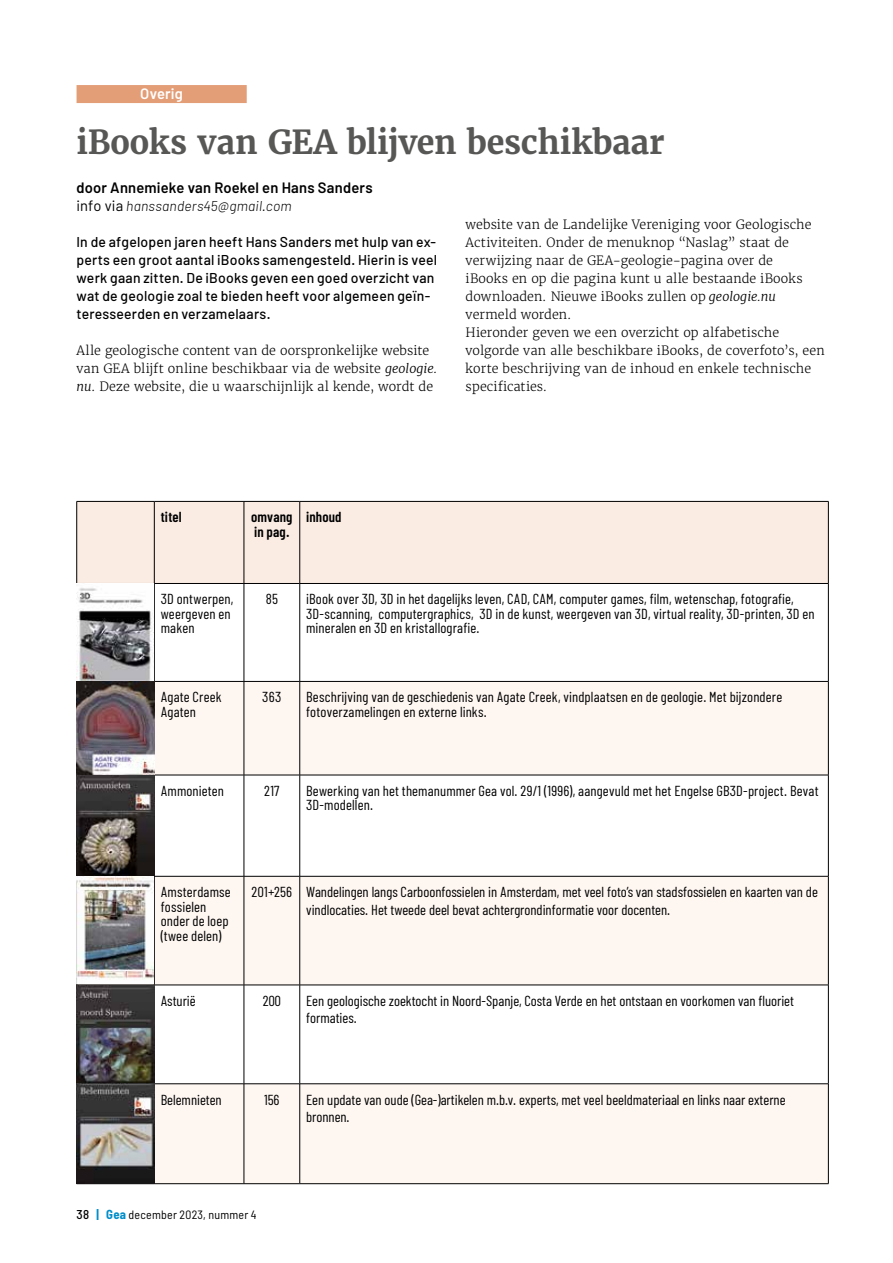
<style>
.page{position:relative;width:893px;height:1263px;background:#fff}
.page>*{position:absolute;margin:0;border:0;box-sizing:border-box;transform-origin:0 0}
.t1{font:700 33px "Merriweather";letter-spacing:-.005em;color:#575756}
.t2{font:600 15px "Barlow";letter-spacing:.01em;color:#000}
.t3{font:600 15px "Barlow";letter-spacing:.01em;color:#fff}
.t4{font:14.4px/14.4px "Barlow Condensed";letter-spacing:.005em;color:#000}
.t5{font:600 14.4px/14.4px "Barlow Condensed";letter-spacing:.01em;color:#000}
.t6{font:500 14.25px/18px "Barlow";letter-spacing:.015em;color:#000}
.t7{font:italic 300 14.25px "Barlow";letter-spacing:.015em;color:#000}
.t8{font:300 12.75px/18px "Merriweather";letter-spacing:.01em;color:#000}
.t9{font:semi-condensed 12px "Barlow";letter-spacing:.02em;color:#000}
.s1{font-weight:400;font-style:normal;font-size:15px}
.s2{font-style:italic}
.s3{font-weight:500;font-size:12.75px}
.s4{font-weight:700;font-size:12.75px;color:#008eca}
</style>
<div class="page">
<div style="left:77px;top:85px;width:170px;height:18px;background:#e39e78"></div>
<div style="left:77px;top:502px;width:751px;height:81px;background:#faece3"></div>
<svg style="left:77px;top:682px;width:751px;height:501px;fill:#fdf6f1"></svg>
<hr style="left:154px;top:501px;width:90px;height:1px;background:#000">
<hr style="left:154px;top:583px;width:90px;height:1px;background:#000">
<hr style="left:154px;top:681px;width:90px;height:1px;background:#000">
<hr style="left:154px;top:775px;width:90px;height:1px;background:#000">
<hr style="left:154px;top:876px;width:90px;height:1px;background:#000">
<hr style="left:154px;top:985px;width:90px;height:1px;background:#000">
<hr style="left:154px;top:1083px;width:90px;height:1px;background:#000">
<hr style="left:154px;top:1183px;width:90px;height:1px;background:#000">
<hr style="left:244px;top:501px;width:56px;height:1px;background:#000">
<hr style="left:244px;top:502px;width:1px;height:81px;background:#000">
<hr style="left:244px;top:583px;width:56px;height:1px;background:#000">
<hr style="left:244px;top:584px;width:1px;height:97px;background:#000">
<hr style="left:244px;top:681px;width:56px;height:1px;background:#000">
<hr style="left:244px;top:682px;width:1px;height:93px;background:#000">
<hr style="left:244px;top:775px;width:56px;height:1px;background:#000">
<hr style="left:244px;top:775px;width:1px;height:101px;background:#000">
<hr style="left:244px;top:876px;width:56px;height:1px;background:#000">
<hr style="left:244px;top:876px;width:1px;height:109px;background:#000">
<hr style="left:244px;top:985px;width:56px;height:1px;background:#000">
<hr style="left:244px;top:985px;width:1px;height:98px;background:#000">
<hr style="left:244px;top:1083px;width:56px;height:1px;background:#000">
<hr style="left:244px;top:1084px;width:1px;height:99px;background:#000">
<hr style="left:244px;top:1183px;width:56px;height:1px;background:#000">
<hr style="left:77px;top:501px;width:77px;height:1px;background:#000">
<hr style="left:76px;top:502px;width:1px;height:81px;background:#000">
<hr style="left:154px;top:502px;width:1px;height:81px;background:#000">
<hr style="left:77px;top:583px;width:77px;height:1px;background:#000">
<hr style="left:76px;top:584px;width:1px;height:97px;background:#000">
<hr style="left:154px;top:584px;width:1px;height:97px;background:#000">
<hr style="left:76px;top:682px;width:1px;height:93px;background:#000">
<hr style="left:154px;top:682px;width:1px;height:93px;background:#000">
<hr style="left:76px;top:775px;width:1px;height:101px;background:#000">
<hr style="left:154px;top:775px;width:1px;height:101px;background:#000">
<hr style="left:76px;top:876px;width:1px;height:109px;background:#000">
<hr style="left:154px;top:876px;width:1px;height:109px;background:#000">
<hr style="left:76px;top:985px;width:1px;height:98px;background:#000">
<hr style="left:154px;top:985px;width:1px;height:98px;background:#000">
<hr style="left:76px;top:1084px;width:1px;height:99px;background:#000">
<hr style="left:154px;top:1084px;width:1px;height:99px;background:#000">
<hr style="left:77px;top:1183px;width:77px;height:1px;background:#000">
<hr style="left:300px;top:501px;width:528px;height:1px;background:#000">
<hr style="left:299px;top:502px;width:1px;height:81px;background:#000">
<hr style="left:828px;top:502px;width:1px;height:81px;background:#000">
<hr style="left:300px;top:583px;width:528px;height:1px;background:#000">
<hr style="left:299px;top:584px;width:1px;height:97px;background:#000">
<hr style="left:828px;top:584px;width:1px;height:97px;background:#000">
<hr style="left:300px;top:681px;width:528px;height:1px;background:#000">
<hr style="left:299px;top:682px;width:1px;height:93px;background:#000">
<hr style="left:828px;top:682px;width:1px;height:93px;background:#000">
<hr style="left:300px;top:775px;width:528px;height:1px;background:#000">
<hr style="left:299px;top:775px;width:1px;height:101px;background:#000">
<hr style="left:828px;top:775px;width:1px;height:101px;background:#000">
<hr style="left:300px;top:876px;width:528px;height:1px;background:#000">
<hr style="left:299px;top:876px;width:1px;height:109px;background:#000">
<hr style="left:828px;top:876px;width:1px;height:109px;background:#000">
<hr style="left:300px;top:985px;width:528px;height:1px;background:#000">
<hr style="left:299px;top:985px;width:1px;height:98px;background:#000">
<hr style="left:828px;top:985px;width:1px;height:98px;background:#000">
<hr style="left:300px;top:1083px;width:528px;height:1px;background:#000">
<hr style="left:299px;top:1084px;width:1px;height:99px;background:#000">
<hr style="left:828px;top:1084px;width:1px;height:99px;background:#000">
<hr style="left:300px;top:1183px;width:528px;height:1px;background:#000">
<img style="left:77px;top:588px;width:77px;height:395px">
<img style="left:77px;top:985px;width:77px;height:198px">
<p class="t3" style="left:140px;top:84px;width:44px">Overig</p>
<h1 class="t1" style="left:77px;top:121px;width:590px">iBooks van GEA blijven beschikbaar</h1>
<p class="t2" style="left:77px;top:178px;width:298px">door Annemieke van Roekel en Hans Sanders</p>
<p class="t7" style="left:77px;top:197px;width:217px"><span class="s1">info via</span> hanssanders45@gmail.com</p>
<p class="t6" style="left:77px;top:233px;width:362px">In de afgelopen jaren heeft Hans Sanders met hulp van ex&shy;perts een groot aantal iBooks samengesteld. Hierin is veel werk gaan zitten. De iBooks geven een goed overzicht van wat de geologie zoal te bieden heeft voor algemeen geïn&shy;teresseerden en verzamelaars.</p>
<p class="t8" style="left:77px;top:342px;width:362px">Alle geologische content van de oorspronkelijke website van GEA blijft online beschikbaar via de website <span class="s2">geologie. nu</span>. Deze website, die u waarschijnlijk al kende, wordt de</p>
<p class="t8" style="left:466px;top:216px;width:361px">website van de Landelijke Vereniging voor Geologische Activiteiten. Onder de menuknop “Naslag” staat de verwijzing naar de GEA-geologie-pagina over de<br>iBooks en op die pagina kunt u alle bestaande iBooks downloaden. Nieuwe iBooks zullen op <span class="s2">geologie.nu </span>vermeld worden.<br>Hieronder geven we een overzicht op alfabetische volgorde van alle beschikbare iBooks, de coverfoto’s, een korte beschrijving van de inhoud en enkele technische specificaties.</p>
<p class="t5" style="left:161px;top:509px;width:23px">titel</p>
<p class="t5" style="left:251px;top:509px;width:43px">omvang in pag.</p>
<p class="t5" style="left:306px;top:509px;width:37px">inhoud</p>
<p class="t4" style="left:161px;top:592px;width:74px">3D ontwerpen, weergeven en maken</p>
<p class="t4" style="left:266px;top:592px;width:14px">85</p>
<p class="t4" style="left:306px;top:592px;width:510px">iBook over 3D, 3D in het dagelijks leven, CAD, CAM, computer games, film, wetenschap, fotografie,<br>3D-scanning, computergraphics, 3D in de kunst, weergeven van 3D, virtual reality, 3D-printen, 3D en mineralen en 3D en kristallografie.</p>
<p class="t4" style="left:161px;top:689px;width:62px">Agate Creek<br>Agaten</p>
<p class="t4" style="left:262px;top:689px;width:21px">363</p>
<p class="t4" style="left:306px;top:689px;width:478px">Beschrijving van de geschiedenis van Agate Creek, vindplaatsen en de geologie. Met bijzondere fotoverzamelingen en externe links.</p>
<p class="t4" style="left:161px;top:783px;width:65px">Ammonieten</p>
<p class="t4" style="left:264px;top:783px;width:17px">217</p>
<p class="t4" style="left:306px;top:783px;width:514px">Bewerking van het themanummer Gea vol. 29/1 (1996), aangevuld met het Engelse GB3D-project. Bevat<br>3D-modellen.</p>
<p class="t4" style="left:161px;top:884px;width:72px">Amsterdamse fossielen onder de loep (twee delen)</p>
<p class="t4" style="left:306px;top:883px;width:513px;line-height:17.4px;text-indent:-55px">201+256 Wandelingen langs Carboonfossielen in Amsterdam, met veel foto’s van stadsfossielen en kaarten van de vindlocaties. Het tweede deel bevat achtergrondinformatie voor docenten.</p>
<p class="t4" style="left:161px;top:993px;width:37px">Asturië</p>
<p class="t4" style="left:263px;top:993px;width:19px">200</p>
<p class="t4" style="left:306px;top:991px;width:489px;line-height:17.4px">Een geologische zoektocht in Noord-Spanje, Costa Verde en het ontstaan en voorkomen van fluoriet formaties.</p>
<p class="t4" style="left:161px;top:1092px;width:63px">Belemnieten</p>
<p class="t4" style="left:264px;top:1092px;width:17px">156</p>
<p class="t4" style="left:306px;top:1090px;width:481px;line-height:17.4px">Een update van oude (Gea-)artikelen m.b.v. experts, met veel beeldmateriaal en links naar externe bronnen.</p>
<p class="t9" style="left:77px;top:1207px;width:181px"><span class="s3">38</span> <span class="s4">| Gea</span> december 2023, nummer 4</p>
</div>
